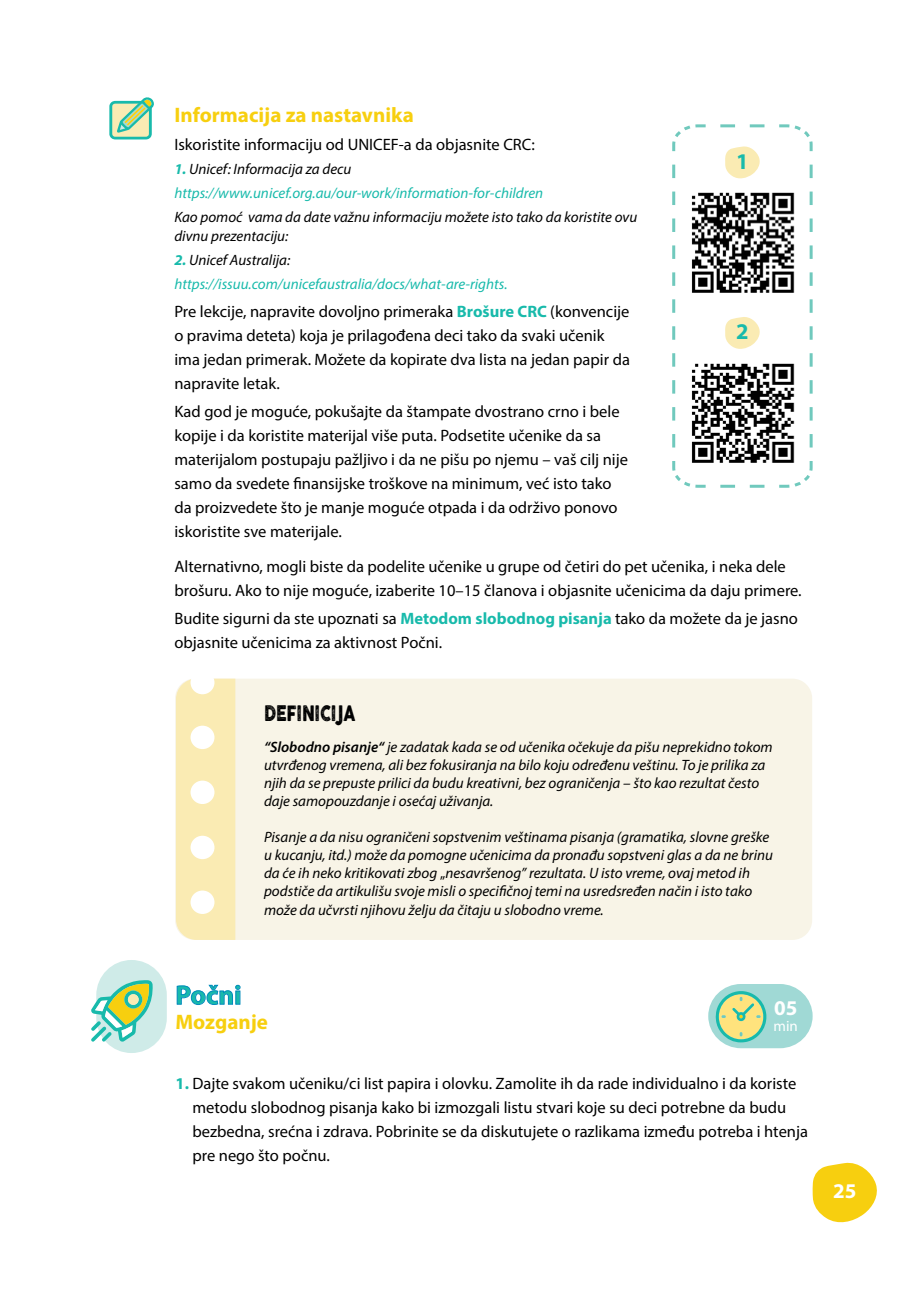
<style>
.page{position:relative;width:919px;height:1289px;background:#fff}
.page>*{position:absolute;margin:0;border:0;box-sizing:border-box;transform-origin:0 0}
.t1{font:700 27px "Myriad Pro";color:#18baab}
.t2{font:700 22.5px "Myriad Pro";color:#18baab}
.t3{font:700 21px "Myriad Pro";color:#f7cf0f}
.t4{font:21px "COCOGOOSELETTERPRESS";letter-spacing:-.01em;color:#000;scale:.75 1}
.t5{font:700 21px "Myriad Pro";color:#fff}
.t6{font:16.5px/24px "Myriad Pro";color:#000}
.t7{font:italic 15px/18px "Myriad Pro";color:#000}
.t8{font:italic 15px/23.7px "Myriad Pro";color:#18baab}
.t9{font:15px "Myriad Pro";color:#fff}
.s1{font-weight:700}
.s2{color:#000}
.s3{font-weight:700;color:#18baab}
.s4{font-weight:600}
.s5{font-style:normal}
</style>
<div class="page">
<svg style="left:812px;top:1162px;width:65px;height:61px"></svg>
<svg style="left:672px;top:124px;width:141px;height:364px"></svg>
<div style="left:175px;top:678px;width:637px;height:261px;background:#f8f4e7;border-radius:20px"></div>
<div style="left:176px;top:678px;width:59px;height:261px;background:#faebb3"></div>
<div style="left:190px;top:671px;width:24px;height:23px;background:#fff;border-radius:50%"></div>
<div style="left:190px;top:725px;width:24px;height:24px;background:#fff;border-radius:50%"></div>
<div style="left:190px;top:780px;width:24px;height:24px;background:#fff;border-radius:50%"></div>
<div style="left:190px;top:835px;width:24px;height:24px;background:#fff;border-radius:50%"></div>
<div style="left:190px;top:890px;width:24px;height:24px;background:#fff;border-radius:50%"></div>
<svg style="left:109px;top:97px;width:45px;height:42px;background:#abdab2"></svg>
<div style="left:96px;top:960px;width:71px;height:93px;background:#cfebe8;border-radius:35px"></div>
<svg style="left:91px;top:980px;width:62px;height:61px"></svg>
<div style="left:128px;top:994px;width:11px;height:10px;background:#faebb3;border-radius:50%"></div>
<svg style="left:176px;top:984px;width:64px;height:21px"></svg>
<svg style="left:708px;top:984px;width:104px;height:64px;background:#b4ddc4"></svg>
<img style="left:689px;top:190px;width:105px;height:105px">
<img style="left:689px;top:361px;width:105px;height:105px">
<svg style="left:725px;top:145px;width:36px;height:35px"></svg>
<svg style="left:725px;top:316px;width:36px;height:35px"></svg>
<p class="t3" style="left:174px;top:101px;width:241px">Informacija za nastavnika</p>
<p class="t6" style="left:174px;top:133px;width:362px">Iskoristite informaciju od UNICEF-a da objasnite CRC:</p>
<p class="t8" style="left:174px;top:157px;width:370px"><span class="s1">1.</span> <span class="s2">Unicef: Informacija za decu </span>https://www.unicef.org.au/our-work/information-for-children</p>
<p class="t7" style="left:174px;top:207px;width:464px;line-height:19.5px">Kao pomoć vama da date važnu informaciju možete isto tako da koristite ovu divnu prezentaciju:</p>
<p class="t8" style="left:174px;top:248px;width:334px"><span class="s1">2.</span> <span class="s2">Unicef Australija: </span>https://issuu.com/unicefaustralia/docs/what-are-rights.</p>
<p class="t6" style="left:174px;top:299px;width:457px">Pre lekcije, napravite dovoljno primeraka <span class="s3">Brošure CRC</span> (konvencije o pravima deteta) koja je prilagođena deci tako da svaki učenik ima jedan primerak. Možete da kopirate dva lista na jedan papir da napravite letak.</p>
<p class="t6" style="left:174px;top:399px;width:455px">Kad god je moguće, pokušajte da štampate dvostrano crno i bele kopije i da koristite materijal više puta. Podsetite učenike da sa materijalom postupaju pažljivo i da ne pišu po njemu – vaš cilj nije samo da svedete finansijske troškove na minimum, već isto tako da proizvedete što je manje moguće otpada i da održivo ponovo iskoristite sve materijale.</p>
<h2 class="t2" style="left:736px;top:146px;width:14px">1</h2>
<h2 class="t2" style="left:736px;top:317px;width:14px">2</h2>
<p class="t6" style="left:174px;top:554px;width:628px">Alternativno, mogli biste da podelite učenike u grupe od četiri do pet učenika, i neka dele brošuru. Ako to nije moguće, izaberite 10–15 članova i objasnite učenicima da daju primere.</p>
<p class="t6" style="left:174px;top:606px;width:625px">Budite sigurni da ste upoznati sa <span class="s3">Metodom slobodnog pisanja</span> tako da možete da je jasno objasnite učenicima za aktivnost Počni.</p>
<p class="t4" style="left:264px;top:702px;width:123px">DEFINICIJA</p>
<p class="t7" style="left:264px;top:738px;width:510px"><span class="s4">“Slobodno pisanje“</span> je zadatak kada se od učenika očekuje da pišu neprekidno tokom utvrđenog vremena, ali bez fokusiranja na bilo koju određenu veštinu. To je prilika za njih da se prepuste prilici da budu kreativni, bez ograničenja – što kao rezultat često daje samopouzdanje i osećaj uživanja.</p>
<p class="t7" style="left:264px;top:828px;width:510px">Pisanje a da nisu ograničeni sopstvenim veštinama pisanja (gramatika, slovne greške u kucanju, itd.) može da pomogne učenicima da pronađu sopstveni glas a da ne brinu da će ih neko kritikovati zbog <span class="s5">„</span>nesavršenog” rezultata. U isto vreme, ovaj metod ih podstiče da artikulišu svoje misli o specifičnoj temi na usredsređen način i isto tako može da učvrsti njihovu želju da čitaju u slobodno vreme.</p>
<h1 class="t1" style="left:175px;top:977px;width:68px">Počni</h1>
<p class="t3" style="left:175px;top:1008px;width:94px">Mozganje</p>
<p class="t5" style="left:774px;top:993px;width:25px">05</p>
<p class="t9" style="left:773px;top:1017px;width:26px">min</p>
<p class="t6" style="left:192px;top:1071px;width:617px;text-indent:-17px"><span class="s3">1.</span> Dajte svakom učeniku/ci list papira i olovku. Zamolite ih da rade individualno i da koriste metodu slobodnog pisanja kako bi izmozgali listu stvari koje su deci potrebne da budu bezbedna, srećna i zdrava. Pobrinite se da diskutujete o razlikama između potreba i htenja pre nego što počnu.</p>
<p class="t5" style="left:833px;top:1176px;width:25px">25</p>
</div>
